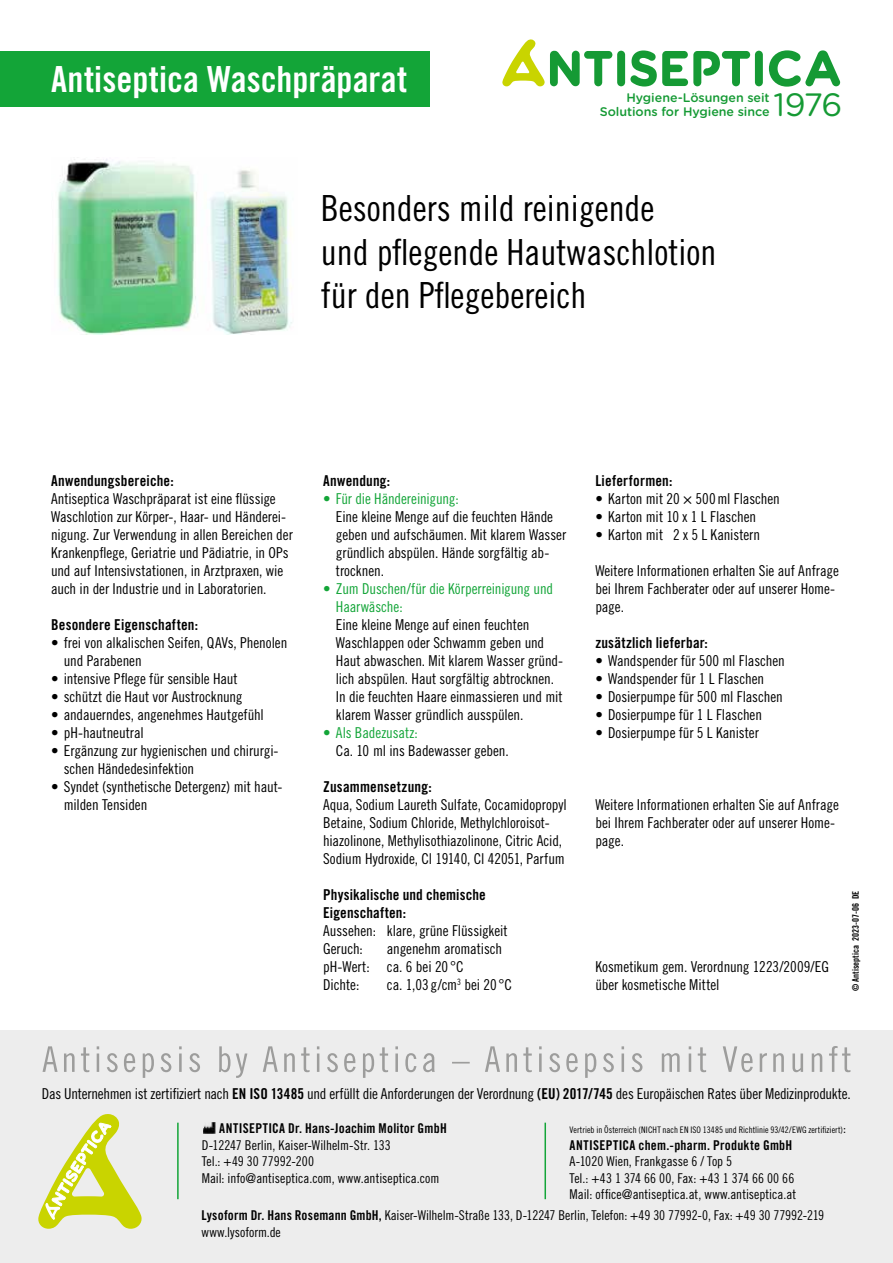
<style>
.page{position:relative;width:893px;height:1263px;background:#fff}
.page>*{position:absolute;margin:0;border:0;box-sizing:border-box;transform-origin:0 0}
.t1{font:36px/43.2px "Trade Gothic LT Std Cn 18";color:#000}
.t2{font:36px "Trade Gothic LT Std Bd Cn 20";letter-spacing:.005em;color:#fff}
.t3{font:32.25px "Gotham Rounded";color:#159a34}
.t4{font:15px/18px "Trade Gothic LT Std Cn 18";letter-spacing:-.005em;color:#000}
.t5{font:15px/18px "Trade Gothic LT Std Bd Cn 20";letter-spacing:.01em;color:#000}
.t6{font:15px/18px "Trade Gothic LT Std Cn 18";letter-spacing:-.01em;color:#13a538}
.t7{font:13.5px/16.5px "Trade Gothic LT Std Cn 18";color:#000}
.t8{font:13.5px "Trade Gothic LT Std Bd Cn 20";letter-spacing:.02em;color:#000}
.t9{font:500 12.45px/13.8px "Gotham Rounded";letter-spacing:-.005em;color:#159a34;text-align:right}
.t10{font:9px "Trade Gothic LT Std Cn 18";letter-spacing:.005em;color:#000}
.t11{font:9px "Trade Gothic LT Std Bd Cn 20";color:#000}
.s1{font-family:"Trade Gothic LT Std Bd Cn 20"}
.s2{font-size:13.5px}
</style>
<div class="page">
<div style="left:617px;top:51px;width:8px;height:35px;background:#159a34;border-radius:4px"></div>
<svg style="left:769px;top:50px;width:71px;height:37px"></svg>
<div style="left:755px;top:51px;width:8px;height:35px;background:#159a34;border-radius:4px"></div>
<svg style="left:630px;top:50px;width:120px;height:37px"></svg>
<svg style="left:502px;top:40px;width:110px;height:46px"></svg>
<div style="left:0;top:1030px;width:893px;height:233px;background:#ededed"></div>
<svg style="left:43px;top:1046px;width:807px;height:32px"></svg>
<svg style="left:38px;top:1114px;width:104px;height:115px"></svg>
<hr style="left:177px;top:1123px;width:2px;height:76px;background:#13a538">
<hr style="left:544px;top:1123px;width:2px;height:76px;background:#13a538">
<svg style="left:203px;top:1122px;width:12px;height:11px"></svg>
<img style="left:57px;top:159px;width:235px;height:175px">
<div style="left:0;top:51px;width:429px;height:55px;background:#13a538"></div>
<h1 class="t2" style="left:51px;top:57px;width:358px">Antiseptica Waschpräparat</h1>
<p class="t9" style="left:600px;top:90px;width:172px">Hygiene-Lösungen seit<br>Solutions for Hygiene since</p>
<h2 class="t3" style="left:774px;top:82px;width:70px">1976</h2>
<h1 class="t1" style="left:321px;top:187px;width:397px">Besonders mild reinigende<br>und pflegende Hautwaschlotion für den Pflegebereich</h1>
<p class="t5" style="left:51px;top:472px;width:124px">Anwendungsbereiche:</p>
<p class="t4" style="left:51px;top:489px;width:243px">Antiseptica Waschpräparat ist eine flüssige Waschlotion zur Körper-, Haar- und Händerei&shy;nigung. Zur Verwendung in allen Bereichen der Krankenpflege, Geriatrie und Pädiatrie, in OPs und auf Intensivstationen, in Arztpraxen, wie auch in der Industrie und in Laboratorien.</p>
<p class="t5" style="left:51px;top:616px;width:149px">Besondere Eigenschaften:</p>
<p class="t4" style="left:64px;top:633px;width:225px;text-indent:-13px">• frei von alkalischen Seifen, QAVs, Phenolen und Parabenen</p>
<p class="t4" style="left:51px;top:669px;width:188px">• intensive Pflege für sensible Haut</p>
<p class="t4" style="left:51px;top:687px;width:193px">• schützt die Haut vor Austrocknung</p>
<p class="t4" style="left:51px;top:705px;width:214px">• andauerndes, angenehmes Hautgefühl</p>
<p class="t4" style="left:51px;top:723px;width:94px">• pH-hautneutral</p>
<p class="t4" style="left:64px;top:741px;width:216px;text-indent:-13px">• Ergänzung zur hygienischen und chirurgi&shy;schen Händedesinfektion</p>
<p class="t4" style="left:64px;top:777px;width:220px;text-indent:-13px">• Syndet (synthetische Detergenz) mit haut&shy;milden Tensiden</p>
<p class="t5" style="left:323px;top:472px;width:69px">Anwendung:</p>
<p class="t6" style="left:323px;top:489px;width:137px">• Für die Händereinigung:</p>
<p class="t4" style="left:336px;top:507px;width:232px">Eine kleine Menge auf die feuchten Hände geben und aufschäumen. Mit klarem Wasser gründlich abspülen. Hände sorgfältig ab&shy;trocknen.</p>
<p class="t6" style="left:336px;top:579px;width:219px;text-indent:-13px">• Zum Duschen/für die Körperreinigung und<br>Haarwäsche:</p>
<p class="t4" style="left:336px;top:615px;width:229px">Eine kleine Menge auf einen feuchten Waschlappen oder Schwamm geben und Haut abwaschen. Mit klarem Wasser gründ&shy;lich abspülen. Haut sorgfältig abtrocknen.<br>In die feuchten Haare einmassieren und mit klarem Wasser gründlich ausspülen.</p>
<p class="t6" style="left:323px;top:723px;width:96px">• Als Badezusatz:</p>
<p class="t4" style="left:336px;top:741px;width:174px">Ca. 10 ml ins Badewasser geben.</p>
<p class="t5" style="left:323px;top:778px;width:110px">Zusammensetzung:</p>
<p class="t4" style="left:323px;top:795px;width:245px">Aqua, Sodium Laureth Sulfate, Cocamidopropyl Betaine, Sodium Chloride, Methylchloroisot&shy;hiazolinone, Methylisothiazolinone, Citric Acid, Sodium Hydroxide, Cl 19140, Cl 42051, Parfum</p>
<p class="t5" style="left:323px;top:886px;width:164px">Physikalische und chemische<br>Eigenschaften:</p>
<p class="t4" style="left:323px;top:921px;width:186px">Aussehen: klare, grüne Flüssigkeit<br>Geruch:</p>
<p class="t4" style="left:323px;top:939px;width:181px;text-indent:64px">angenehm aromatisch pH-Wert: ca. 6 bei 20 °C<br>Dichte:</p>
<p class="t4" style="left:387px;top:975px;width:127px">ca. 1,03 g/cm<sup>3</sup> bei 20 °C</p>
<p class="t5" style="left:595px;top:472px;width:79px">Lieferformen:</p>
<p class="t4" style="left:595px;top:489px;width:186px">• Karton mit 20 × 500ml Flaschen</p>
<p class="t4" style="left:595px;top:507px;width:162px">• Karton mit 10 x 1 L Flaschen</p>
<p class="t4" style="left:595px;top:525px;width:166px">• Karton mit 2 x 5 L Kanistern</p>
<p class="t4" style="left:595px;top:561px;width:245px">Weitere Informationen erhalten Sie auf Anfrage bei Ihrem Fachberater oder auf unserer Home&shy;page.</p>
<p class="t5" style="left:595px;top:634px;width:114px">zusätzlich lieferbar:</p>
<p class="t4" style="left:595px;top:651px;width:191px">• Wandspender für 500 ml Flaschen</p>
<p class="t4" style="left:595px;top:669px;width:170px">• Wandspender für 1 L Flaschen</p>
<p class="t4" style="left:595px;top:687px;width:189px">• Dosierpumpe für 500 ml Flaschen</p>
<p class="t4" style="left:595px;top:705px;width:168px">• Dosierpumpe für 1 L Flaschen</p>
<p class="t4" style="left:595px;top:723px;width:165px">• Dosierpumpe für 5 L Kanister</p>
<p class="t4" style="left:595px;top:795px;width:245px">Weitere Informationen erhalten Sie auf Anfrage bei Ihrem Fachberater oder auf unserer Home&shy;page.</p>
<p class="t4" style="left:595px;top:957px;width:235px">Kosmetikum gem. Verordnung 1223/2009/EG über kosmetische Mittel</p>
<p class="t11" style="left:850px;top:991px;width:102px;rotate:-90deg">© Antiseptica 2023-07-06 DE</p>
<p class="t4" style="left:42px;top:1084px;width:810px">Das Unternehmen ist zertifiziert nach <span class="s1">EN ISO 13485</span> und erfüllt die Anforderungen der Verordnung <span class="s1">(EU) 2017/745</span> des Europäischen Rates über Medizinprodukte.</p>
<p class="t10" style="left:570px;top:1124px;width:278px">Vertrieb in Österreich (NICHT nach EN ISO 13485 und Richtlinie 93/42/EWG zertifiziert)<span class="s2">:</span></p>
<p class="t8" style="left:570px;top:1136px;width:224px">ANTISEPTICA chem.-pharm. Produkte GmbH</p>
<p class="t7" style="left:570px;top:1153px;width:228px">A-1020 Wien, Frankgasse 6 / Top 5<br>Tel.: +43 1 374 66 00, Fax: +43 1 374 66 00 66<br>Mail: office@antiseptica.at, www.antiseptica.at</p>
<p class="t7" style="left:202px;top:1207px;width:624px"><span class="s1">Lysoform Dr. Hans Rosemann GmbH,</span> Kaiser-Wilhelm-Straße 133, D-12247 Berlin, Telefon: +49 30 77992-0, Fax: +49 30 77992-219 www.lysoform.de</p>
<p class="t8" style="left:219px;top:1120px;width:229px">ANTISEPTICA Dr. Hans-Joachim Molitor GmbH</p>
<p class="t7" style="left:202px;top:1136px;width:239px">D-12247 Berlin, Kaiser-Wilhelm-Str. 133<br>Tel.: +49 30 77992-200<br>Mail: info@antiseptica.com, www.antiseptica.com</p>
</div>
